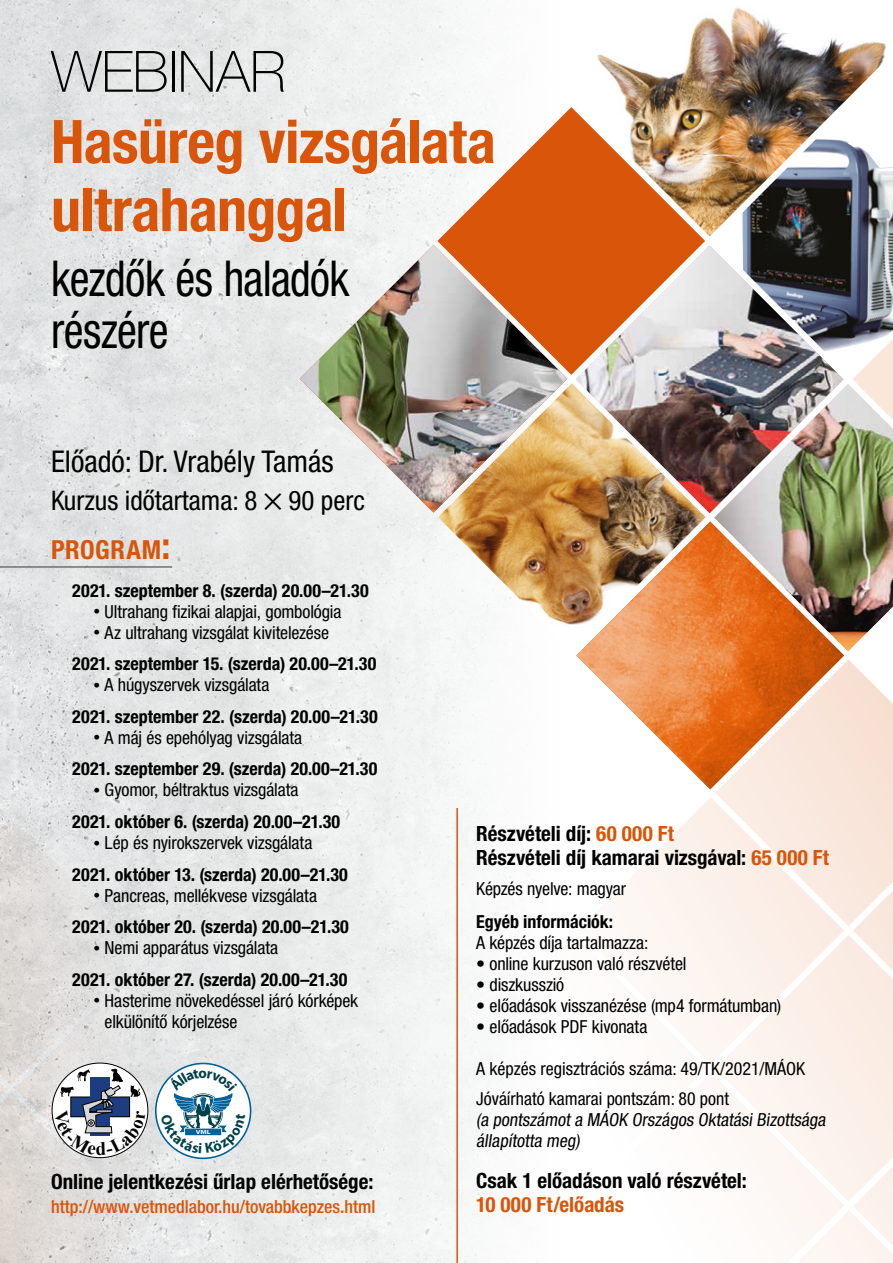
<style>
.page{position:relative;width:893px;height:1263px;background:#fff}
.page>*{position:absolute;margin:0;border:0;box-sizing:border-box;transform-origin:0 0}
.t1{font:700 condensed 60px/68.1px "Helvetica Neue LT Pro";letter-spacing:-.01em;color:#d85509}
.t2{font:100 57px "Helvetica Neue LT Pro";letter-spacing:-.005em;color:#000}
.t3{font:condensed 49.5px/52.5px "Helvetica Neue LT Pro";letter-spacing:-.015em;color:#000;scale:.9 1}
.t4{font:condensed 30px "Helvetica Neue LT Pro";color:#000}
.t5{font:condensed 27px "Helvetica Neue LT Pro";color:#000}
.t6{font:700 condensed 26.25px "Helvetica Neue LT Pro";letter-spacing:.025em;color:#d85509}
.t7{font:700 condensed 21px/24px "Helvetica Neue LT Pro";color:#000}
.t8{font:700 condensed 21px "Helvetica Neue LT Pro";color:#d85509}
.t9{font:700 condensed 18px/31.7px "Helvetica Neue LT Pro";color:#000}
.t10{font:condensed 18px/21px "Helvetica Neue LT Pro";letter-spacing:-.005em;color:#000}
.t11{font:500 condensed 18px "Helvetica Neue LT Pro";color:#d85509}
.t12{font:700 17.55px "Times New Roman";color:#000}
.t13{font:700 semi-expanded 6px "Myriad Pro";color:#fff;scale:1.16 1}
.s1{font-size:37.5px}
.s2{font-size:13.5px}
.s3{font-weight:400;font-size:13.5px}
.s4{font-weight:400}
.s5{color:#d85509}
</style>
<div class="page">
<img style="left:0;top:0;width:523px;height:1263px">
<svg style="left:715px;top:659px;width:178px;height:267px;background:#f8e6db"></svg>
<svg style="left:610px;top:797px;width:234px;height:266px;fill:#fbf1ea"></svg>
<svg style="left:440px;top:934px;width:267px;height:267px"></svg>
<div style="left:853px;top:797px;width:40px;height:138px;background:#f9e6db"></div>
<svg style="left:715px;top:935px;width:178px;height:138px;fill:#fbf0e9"></svg>
<svg style="left:578px;top:1072px;width:267px;height:129px"></svg>
<svg style="left:716px;top:1073px;width:177px;height:190px"></svg>
<svg style="left:145px;top:955px;width:136px;height:267px;background:#e4e6e6"></svg>
<img style="left:597px;top:7px;width:289px;height:229px">
<svg style="left:437px;top:107px;width:268px;height:268px;fill:#d85509"></svg>
<img style="left:300px;top:245px;width:267px;height:268px">
<img style="left:714px;top:62px;width:172px;height:174px">
<img style="left:741px;top:139px;width:152px;height:209px">
<img style="left:576px;top:245px;width:267px;height:268px">
<svg style="left:438px;top:640px;width:85px;height:11px"></svg>
<img style="left:438px;top:383px;width:268px;height:257px">
<svg style="left:852px;top:339px;width:41px;height:45px"></svg>
<img style="left:714px;top:384px;width:179px;height:267px">
<img style="left:576px;top:522px;width:268px;height:267px">
<svg style="left:156px;top:1063px;width:95px;height:95px"></svg>
<div style="left:155px;top:1063px;width:96px;height:96px;border:2px solid #006098;border-radius:50%"></div>
<hr style="left:456px;top:808px;width:2px;height:455px;background:#d85509">
<hr style="left:0;top:566px;width:172px;height:2px;background:#706f6f">
<svg style="left:265px;top:493px;width:16px;height:17px"></svg>
<svg style="left:161px;top:1069px;width:84px;height:84px"></svg>
<svg style="left:0;top:680px;width:145px;height:583px;background:#dbdbdb"></svg>
<h2 class="t2" style="left:51px;top:39px;width:236px">WEBINAR</h2>
<h1 class="t1" style="left:51px;top:107px;width:446px">Hasüreg vizsgálata ultrahanggal</h1>
<h3 class="t3" style="left:51px;top:251px;width:333px">kezdők és haladók részére</h3>
<h3 class="t4" style="left:51px;top:443px;width:284px">Előadó: Dr. Vrabély Tamás</h3>
<h3 class="t5" style="left:51px;top:484px;width:315px">Kurzus időtartama: 8 90 perc</h3>
<h3 class="t6" style="left:51px;top:534px;width:121px">PROGRAM<span class="s1">:</span></h3>
<p class="t9" style="left:72px;top:574px;width:298px">2021. szeptember 8. (szerda) 20.00–21.30</p>
<p class="t10" style="left:94px;top:600px;width:249px"><span class="s2">•</span> Ultrahang fizikai alapjai, gombológia</p>
<p class="t9" style="left:72px;top:616px;width:306px;text-indent:21px"><span class="s3">•</span> <span class="s4">Az ultrahang vizsgálat kivitelezése<br></span>2021. szeptember 15. (szerda) 20.00–21.30</p>
<p class="t9" style="left:72px;top:669px;width:307px;text-indent:21px"><span class="s3">•</span> <span class="s4">A húgyszervek vizsgálata<br></span>2021. szeptember 22. (szerda) 20.00–21.30</p>
<p class="t9" style="left:72px;top:721px;width:307px;text-indent:21px"><span class="s3">•</span> <span class="s4">A máj és epehólyag vizsgálata<br></span>2021. szeptember 29. (szerda) 20.00–21.30</p>
<p class="t9" style="left:72px;top:774px;width:269px;text-indent:21px"><span class="s3">•</span> <span class="s4">Gyomor, béltraktus vizsgálata<br></span>2021. október 6. (szerda) 20.00–21.30</p>
<p class="t9" style="left:72px;top:826px;width:277px;text-indent:21px"><span class="s3">•</span> <span class="s4">Lép és nyirokszervek vizsgálata<br></span>2021. október 13. (szerda) 20.00–21.30</p>
<p class="t9" style="left:72px;top:879px;width:278px;text-align:center"><span class="s3">•</span> <span class="s4">Pancreas, mellékvese vizsgálata<br></span>2021. október 20. (szerda) 20.00–21.30</p>
<p class="t9" style="left:72px;top:932px;width:277px;text-indent:21px"><span class="s3">•</span> <span class="s4">Nemi apparátus vizsgálata<br></span>2021. október 27. (szerda) 20.00–21.30</p>
<p class="t10" style="left:105px;top:990px;width:255px;text-indent:-11px"><span class="s2">•</span> Hasterime növekedéssel járó kórképek elkülönítő kórjelzése</p>
<p class="t13" style="left:196px;top:1129px;width:14px">VML</p>
<p class="t12" style="left:43px;top:1166px;width:119px">Vet-Med-Labor</p>
<p class="t7" style="left:51px;top:1169px;width:324px">Online jelentkezési űrlap elérhetősége:</p>
<p class="t11" style="left:51px;top:1195px;width:326px">http://www.vetmedlabor.hu/tovabbkepzes.html</p>
<p class="t7" style="left:476px;top:821px;width:354px">Részvételi díj: <span class="s5">60 000 Ft<br></span>Részvételi díj kamarai vizsgával: <span class="s5">65 000 Ft</span></p>
<p class="t10" style="left:476px;top:877px;width:151px">Képzés nyelve: magyar</p>
<p class="t9" style="left:476px;top:906px;width:139px">Egyéb információk:</p>
<p class="t10" style="left:476px;top:932px;width:174px">A képzés díja tartalmazza:</p>
<p class="t10" style="left:476px;top:953px;width:212px">• online kurzuson való részvétel</p>
<p class="t10" style="left:476px;top:974px;width:90px">• diszkusszió</p>
<p class="t10" style="left:476px;top:995px;width:306px">• előadások visszanézése (mp4 formátumban)</p>
<p class="t10" style="left:476px;top:1016px;width:173px">• előadások PDF kivonata</p>
<p class="t10" style="left:476px;top:1054px;width:331px;line-height:29.5px">A képzés regisztrációs száma: 49/TK/2021/MÁOK<br>Jóváírható kamarai pontszám: 80 pont</p>
<p class="t10" style="left:476px;top:1109px;width:354px">(a pontszámot a MÁOK Országos Oktatási Bizottsága állapította meg)</p>
<p class="t7" style="left:476px;top:1168px;width:272px">Csak 1 előadáson való részvétel:</p>
<p class="t8" style="left:476px;top:1192px;width:149px">10 000 Ft/előadás</p>
</div>
